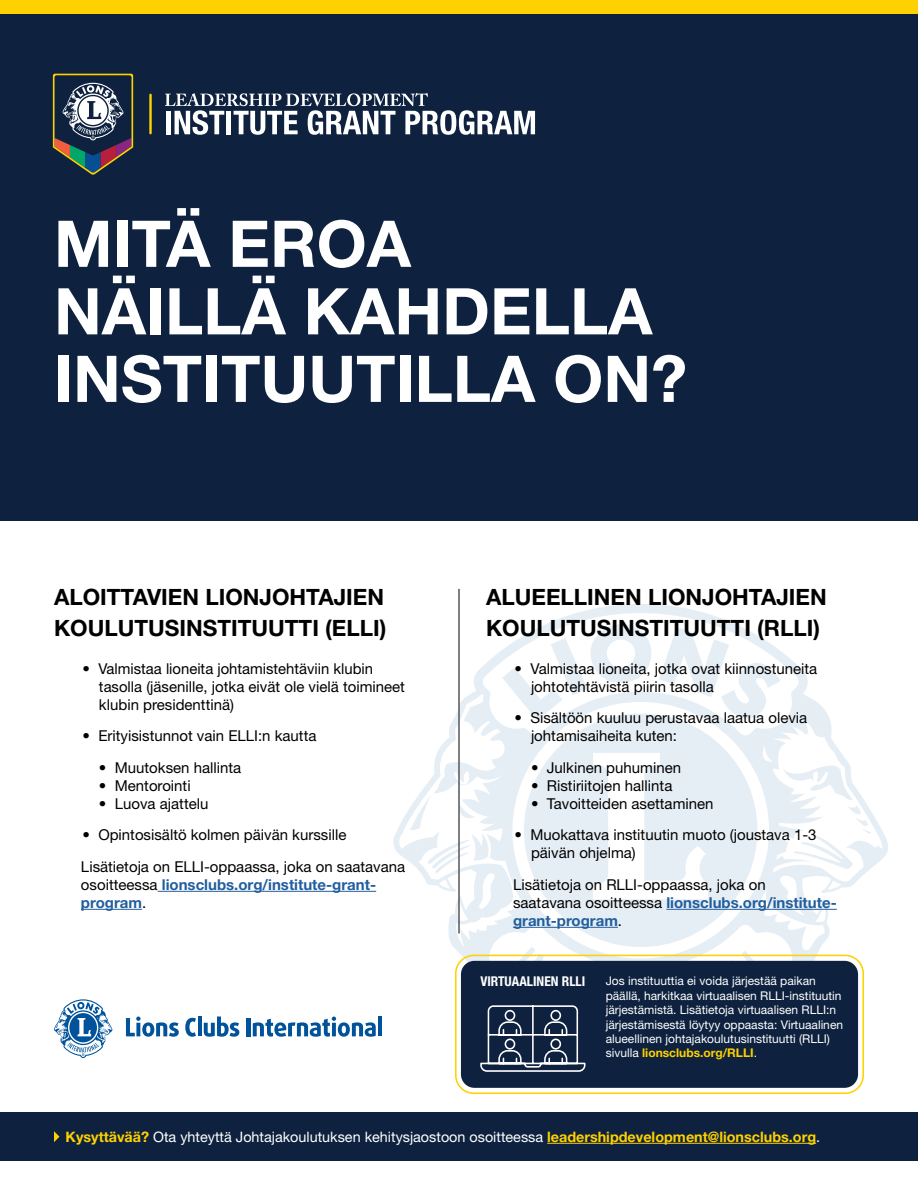
<style>
.page{position:relative;width:918px;height:1188px;background:#fff}
.page>*{position:absolute;margin:0;border:0;box-sizing:border-box;transform-origin:0 0}
.t1{font:700 64.5px/67.5px "Helvetica Neue LT Std";color:#fff}
.t2{font:700 22.5px/30.6px "Helvetica Neue LT Std";color:#000}
.t3{font:15px/18px "Helvetica Neue LT Std";color:#000}
.t4{font:700 15px/18px "Helvetica Neue LT Std";color:#215e9e}
.t5{font:14.4px "Helvetica Neue LT Std";color:#fff}
.t6{font:700 condensed 13.5px "Helvetica Neue LT Std";color:#fff}
.t7{font:12px/14.4px "Helvetica Neue LT Std";color:#fff}
.s1{font-weight:400;color:#000}
.s2{font-weight:700;color:#215e9e}
.s3{font-weight:700;color:#ffd100}
</style>
<div class="page">
<svg style="left:393px;top:604px;width:495px;height:468px"></svg>
<div style="left:0;top:0;width:918px;height:521px;background:#0e223f"></div>
<div style="left:0;top:0;width:918px;height:14px;background:#ffd100"></div>
<svg style="left:165px;top:93px;width:370px;height:42px"></svg>
<hr style="left:149px;top:94px;width:3px;height:40px;background:#ffd100">
<svg style="left:52px;top:73px;width:82px;height:102px"></svg>
<div style="left:0;top:1112px;width:918px;height:49px;background:#0e223f"></div>
<hr style="left:547px;top:1143px;width:269px;height:1px;background:#ffd100">
<svg style="left:54px;top:1131px;width:6px;height:11px"></svg>
<hr style="left:666px;top:909px;width:171px;height:1px;background:#215e9e">
<hr style="left:513px;top:927px;width:105px;height:1px;background:#215e9e">
<hr style="left:158px;top:891px;width:218px;height:1px;background:#215e9e">
<hr style="left:81px;top:909px;width:61px;height:1px;background:#215e9e">
<hr style="left:458px;top:589px;width:2px;height:345px;background:#55565a">
<svg style="left:54px;top:999px;width:58px;height:59px"></svg>
<svg style="left:126px;top:1017px;width:53px;height:20px"></svg>
<svg style="left:185px;top:1018px;width:11px;height:19px"></svg>
<hr style="left:198px;top:1017px;width:4px;height:19px;background:#00539b">
<svg style="left:204px;top:1017px;width:35px;height:20px"></svg>
<hr style="left:246px;top:1018px;width:4px;height:18px;background:#00539b">
<svg style="left:253px;top:1017px;width:123px;height:20px"></svg>
<hr style="left:378px;top:1017px;width:4px;height:19px;background:#00539b">
<div style="left:461px;top:961px;width:397px;height:127px;background:#0e223f;border-radius:14px"></div>
<svg style="left:480px;top:1005px;width:106px;height:67px"></svg>
<div style="left:455px;top:955px;width:409px;height:139px;border:2px solid #ffd100;border-radius:18px"></div>
<h1 class="t1" style="left:54px;top:209px;width:635px">MITÄ EROA<br>NÄILLÄ KAHDELLA<br>INSTITUUTILLA ON?</h1>
<h2 class="t2" style="left:54px;top:581px;width:334px">ALOITTAVIEN LIONJOHTAJIEN<br>KOULUTUSINSTITUUTTI (ELLI)</h2>
<p class="t3" style="left:99px;top:659px;width:307px;text-indent:-16px">• Valmistaa lioneita johtamistehtäviin klubin tasolla (jäsenille, jotka eivät ole vielä toimineet klubin presidenttinä)</p>
<p class="t3" style="left:82px;top:727px;width:235px">• Erityisistunnot vain ELLI:n kautta</p>
<p class="t3" style="left:99px;top:758px;width:144px">• Muutoksen hallinta</p>
<p class="t3" style="left:99px;top:776px;width:93px">• Mentorointi</p>
<p class="t3" style="left:99px;top:794px;width:111px">• Luova ajattelu</p>
<p class="t3" style="left:81px;top:819px;width:326px;line-height:31.5px">• Opintosisältö kolmen päivän kurssille<br>Lisätietoja on ELLI-oppaassa, joka on saatavana</p>
<p class="t4" style="left:81px;top:875px;width:297px"><span class="s1">osoitteessa</span> lionsclubs.org/institute-grant&shy;program<span class="s1">.</span></p>
<h2 class="t2" style="left:486px;top:581px;width:342px">ALUEELLINEN LIONJOHTAJIEN<br>KOULUTUSINSTITUUTTI (RLLI)</h2>
<p class="t3" style="left:531px;top:659px;width:288px;text-indent:-16px">• Valmistaa lioneita, jotka ovat kiinnostuneita johtotehtävistä piirin tasolla</p>
<p class="t3" style="left:531px;top:709px;width:278px;text-indent:-16px">• Sisältöön kuuluu perustavaa laatua olevia johtamisaiheita kuten:</p>
<p class="t3" style="left:531px;top:758px;width:152px">• Julkinen puhuminen</p>
<p class="t3" style="left:531px;top:776px;width:143px">• Ristiriitojen hallinta</p>
<p class="t3" style="left:531px;top:794px;width:184px">• Tavoitteiden asettaminen</p>
<p class="t3" style="left:531px;top:826px;width:287px;text-indent:-16px">• Muokattava instituutin muoto (joustava 1-3 päivän ohjelma)</p>
<p class="t3" style="left:513px;top:875px;width:325px">Lisätietoja on RLLI-oppaassa, joka on saatavana osoitteessa <span class="s2">lionsclubs.org/institute&shy;grant-program</span>.</p>
<p class="t6" style="left:480px;top:974px;width:106px">VIRTUAALINEN RLLI</p>
<p class="t7" style="left:606px;top:974px;width:239px">Jos instituuttia ei voida järjestää paikan päällä, harkitkaa virtuaalisen RLLI-instituutin järjestämistä. Lisätietoja virtuaalisen RLLI:n järjestämisestä löytyy oppaasta: Virtuaalinen alueellinen johtajakoulutusinstituutti (RLLI) sivulla <span class="s3">lionsclubs.org/RLLI</span>.</p>
<p class="t5" style="left:66px;top:1128px;width:756px"><span class="s3">Kysyttävää?</span> Ota yhteyttä Johtajakoulutuksen kehitysjaostoon osoitteessa <span class="s3">leadershipdevelopment@lionsclubs.org</span>.</p>
</div>
